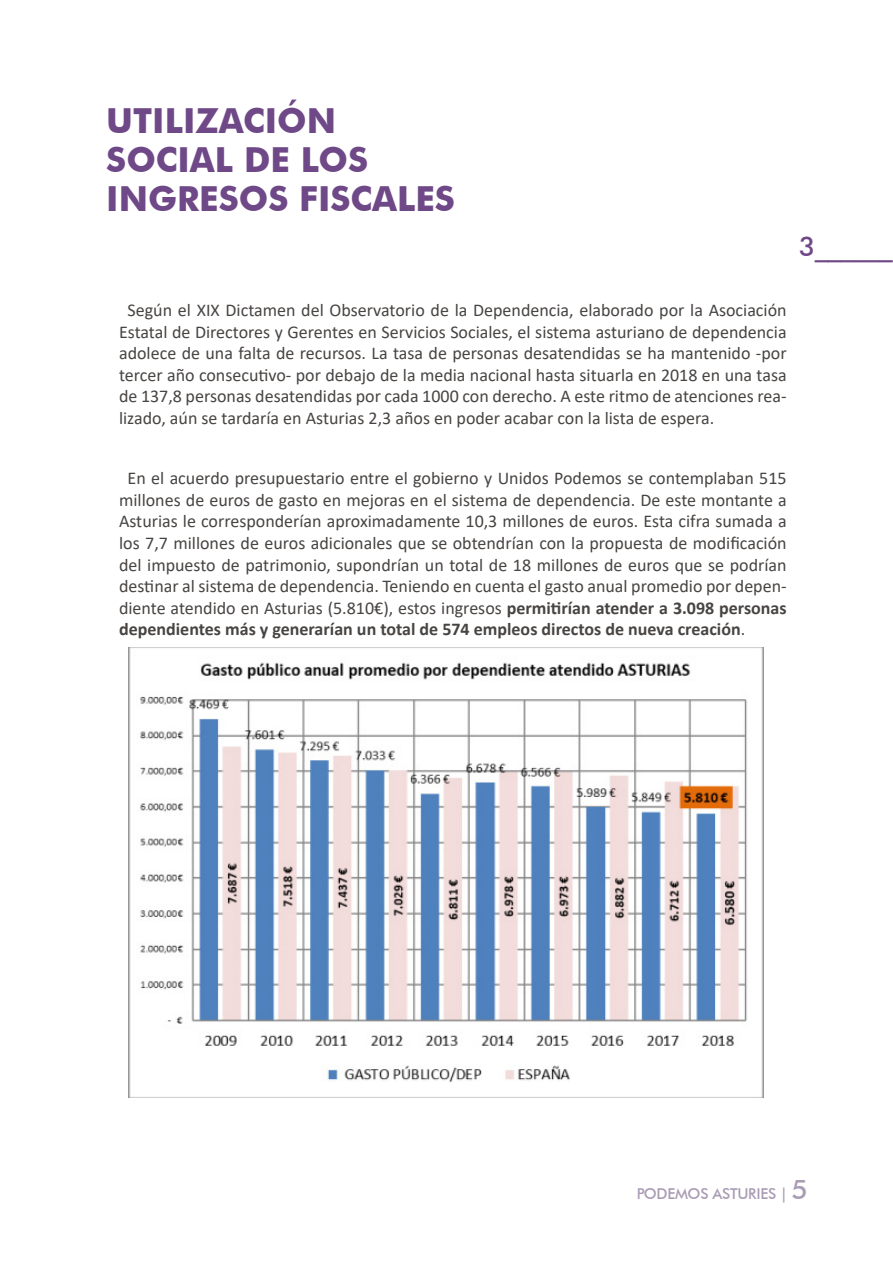
<style>
.page{position:relative;width:893px;height:1263px;background:#fff}
.page>*{position:absolute;margin:0;border:0;box-sizing:border-box;transform-origin:0 0}
.t1{font:700 34.5px/39px "Futura BT";color:#6f4887}
.t2{font:500 27px "Futura BT";color:#6f4887}
.t3{font:18px/21.6px "Calibri";color:#474442;text-align:justify}
.t4{font:500 15px "Futura BT";letter-spacing:-.02em;color:#563869}
.s1{font-weight:700}
.s2{font-size:27px}
</style>
<div class="page">
<img style="left:128px;top:647px;width:636px;height:450px">
<h1 class="t1" style="left:106px;top:100px;width:350px">UTILIZACIÓN<br>SOCIAL DE LOS<br>INGRESOS FISCALES</h1>
<h2 class="t2" style="left:799px;top:230px;width:96px">3______</h2>
<p class="t3" style="left:119px;top:299px;width:669px;text-indent:8px">Según el XIX Dictamen del Observatorio de la Dependencia, elaborado por la Asociación Estatal de Directores y Gerentes en Servicios Sociales, el sistema asturiano de dependencia adolece de una falta de recursos. La tasa de personas desatendidas se ha mantenido -por tercer año consecutivo- por debajo de la media nacional hasta situarla en 2018 en una tasa de 137,8 personas desatendidas por cada 1000 con derecho. A este ritmo de atenciones rea&shy;lizado, aún se tardaría en Asturias 2,3 años en poder acabar con la lista de espera.</p>
<p class="t3" style="left:119px;top:467px;width:669px;text-indent:8px">En el acuerdo presupuestario entre el gobierno y Unidos Podemos se contemplaban 515 millones de euros de gasto en mejoras en el sistema de dependencia. De este montante a Asturias le corresponderían aproximadamente 10,3 millones de euros. Esta cifra sumada a los 7,7 millones de euros adicionales que se obtendrían con la propuesta de modificación del impuesto de patrimonio, supondrían un total de 18 millones de euros que se podrían destinar al sistema de dependencia. Teniendo en cuenta el gasto anual promedio por depen&shy;diente atendido en Asturias (5.810€), estos ingresos <span class="s1">permitirían atender a 3.098 personas dependientes más y generarían un total de 574 empleos directos de nueva creación</span>.</p>
<p class="t4" style="left:636px;top:1185px;width:173px">PODEMOS ASTURIES | <span class="s2">5</span></p>
</div>
